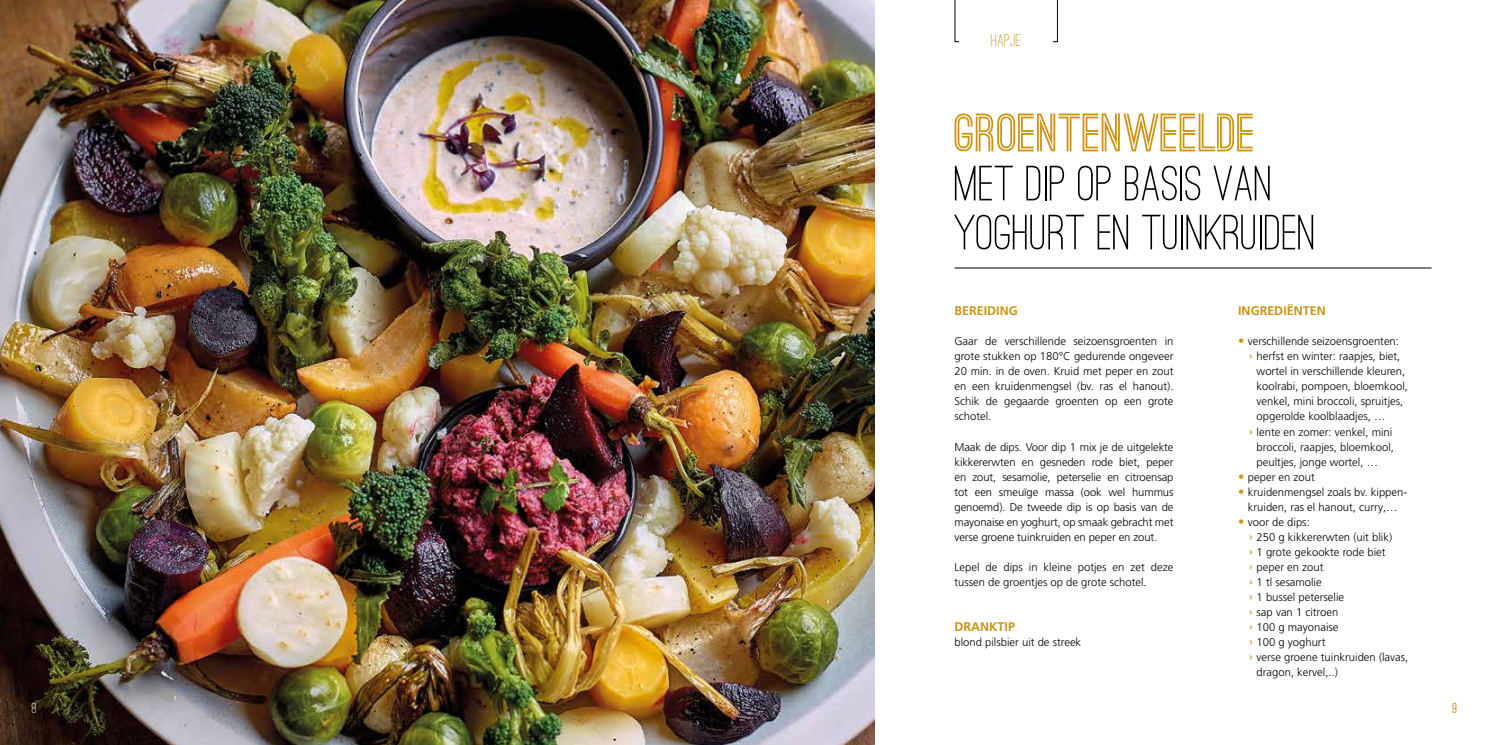
<style>
.page{position:relative;width:1489px;height:745px;background:#fff}
.page>*{position:absolute;margin:0;border:0;box-sizing:border-box;transform-origin:0 0}
.t1{font:500 51.38px/49px "Ostrich Sans";color:#000}
.t2{font:700 51.38px "Ostrich Sans";color:#cb9413}
.t3{font:500 17.5px "Ostrich Sans";color:#cb9413}
.t4{font:500 15px "Ostrich Sans";color:#cb9413}
.t5{font:500 15px "Ostrich Sans";color:#fff}
.t6{font:700 12.5px "Frutiger LT Pro";color:#cb9413}
.t7{font:300 11.25px/15px "Frutiger LT Pro";color:#000;text-align:justify}
.s1{font-size:12.5px;color:#cb9413}
.s2{font-family:"Decima";font-weight:400;font-size:12.5px;color:#cb9413}
</style>
<div class="page">
<img style="left:0;top:0;width:874px;height:744px">
<hr style="left:954px;top:267px;width:477px;height:1px;background:#000">
<svg style="left:954px;top:0;width:103px;height:42px"></svg>
<div style="left:959px;top:33px;width:93px;height:14px;background:#fff"></div>
<h3 class="t5" style="left:32px;top:698px;width:6px">8</h3>
<h2 class="t3" style="left:991px;top:30px;width:31px">HAPJE</h2>
<h1 class="t2" style="left:954px;top:113px;width:303px">GROENTENWEELDE</h1>
<h1 class="t1" style="left:954px;top:158px;width:363px">MET DIP OP BASIS VAN<br>YOGHURT EN TUINKRUIDEN</h1>
<p class="t6" style="left:954px;top:303px;width:65px">BEREIDING</p>
<p class="t7" style="left:954px;top:334px;width:220px">Gaar de verschillende seizoensgroenten in grote stukken op 180°C gedurende ongeveer 20 min. in de oven. Kruid met peper en zout en een kruidenmengsel (bv. ras el hanout).<br>Schik de gegaarde groenten op een grote schotel.</p>
<p class="t7" style="left:954px;top:439px;width:220px">Maak de dips. Voor dip 1 mix je de uitgelekte kikkererwten en gesneden rode biet, peper en zout, sesamolie, peterselie en citroensap tot een smeuïge massa (ook wel hummus genoemd). De tweede dip is op basis van de mayonaise en yoghurt, op smaak gebracht met verse groene tuinkruiden en peper en zout.</p>
<p class="t7" style="left:954px;top:559px;width:220px">Lepel de dips in kleine potjes en zet deze tussen de groentjes op de grote schotel.</p>
<p class="t6" style="left:954px;top:618px;width:62px">DRANKTIP</p>
<p class="t7" style="left:954px;top:634px;width:128px">blond pilsbier uit de streek</p>
<p class="t6" style="left:1237px;top:303px;width:89px">INGREDIËNTEN</p>
<p class="t7" style="left:1237px;top:334px;width:162px"><span class="s1">•</span> verschillende seizoensgroenten:</p>
<p class="t7" style="left:1248px;top:349px;width:153px"><span class="s2">›</span> herfst en winter: raapjes, biet,</p>
<p class="t7" style="left:1256px;top:364px;width:150px">wortel in verschillende kleuren,</p>
<p class="t7" style="left:1256px;top:379px;width:153px">koolrabi, pompoen, bloemkool,</p>
<p class="t7" style="left:1256px;top:394px;width:148px">venkel, mini broccoli, spruitjes,</p>
<p class="t7" style="left:1256px;top:409px;width:130px">opgerolde koolblaadjes, …</p>
<p class="t7" style="left:1248px;top:424px;width:145px"><span class="s2">›</span> lente en zomer: venkel, mini</p>
<p class="t7" style="left:1256px;top:439px;width:139px">broccoli, raapjes, bloemkool,</p>
<p class="t7" style="left:1256px;top:454px;width:123px">peultjes, jonge wortel, …</p>
<p class="t7" style="left:1237px;top:469px;width:78px"><span class="s1">•</span> peper en zout</p>
<p class="t7" style="left:1237px;top:484px;width:170px;text-align:center"><span class="s1">•</span> kruidenmengsel zoals bv. kippen&shy;kruiden, ras el hanout, curry,…</p>
<p class="t7" style="left:1237px;top:514px;width:73px"><span class="s1">•</span> voor de dips:</p>
<p class="t7" style="left:1248px;top:529px;width:145px"><span class="s2">›</span> 250 g kikkererwten (uit blik)</p>
<p class="t7" style="left:1248px;top:544px;width:138px"><span class="s2">›</span> 1 grote gekookte rode biet</p>
<p class="t7" style="left:1248px;top:559px;width:76px"><span class="s2">›</span> peper en zout</p>
<p class="t7" style="left:1248px;top:574px;width:74px"><span class="s2">›</span> 1 tl sesamolie</p>
<p class="t7" style="left:1248px;top:589px;width:97px"><span class="s2">›</span> 1 bussel peterselie</p>
<p class="t7" style="left:1248px;top:604px;width:91px"><span class="s2">›</span> sap van 1 citroen</p>
<p class="t7" style="left:1248px;top:619px;width:91px"><span class="s2">›</span> 100 g mayonaise</p>
<p class="t7" style="left:1248px;top:634px;width:78px"><span class="s2">›</span> 100 g yoghurt</p>
<p class="t7" style="left:1248px;top:649px;width:161px"><span class="s2">›</span> verse groene tuinkruiden (lavas,</p>
<p class="t7" style="left:1256px;top:664px;width:83px">dragon, kervel,..)</p>
<h3 class="t4" style="left:1452px;top:698px;width:6px">9</h3>
</div>
